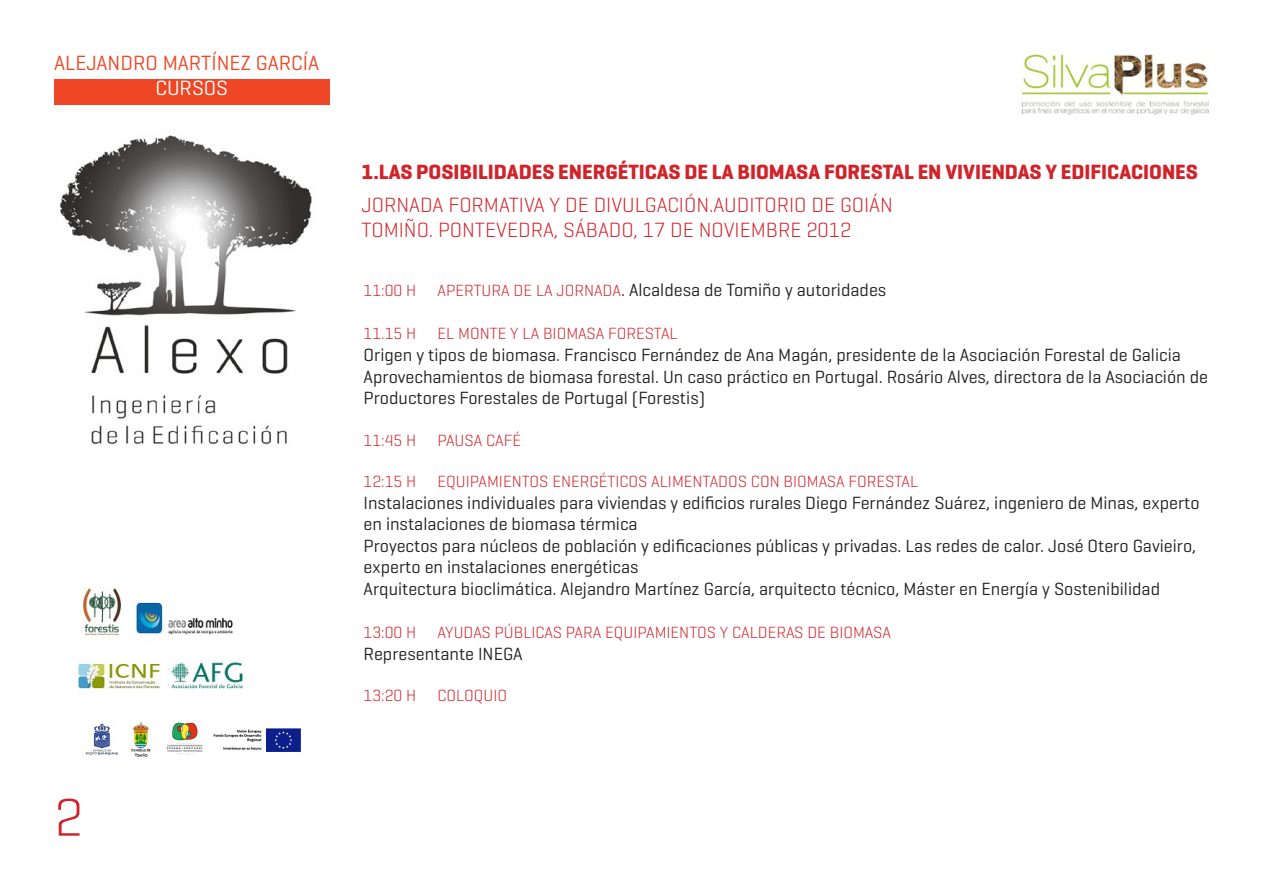
<style>
.page{position:relative;width:1263px;height:893px;background:#fff}
.page>*{position:absolute;margin:0;border:0;box-sizing:border-box;transform-origin:0 0}
.t1{font:300 54px "Geogrotesque";color:#d1232a}
.t2{font:300 21px "Geogrotesque";color:#d1232a}
.t3{font:700 21px "Geogrotesque";color:#d1232a}
.t4{font:21px "Geogrotesque";color:#ef4726}
.t5{font:21px "Geogrotesque";color:#fff}
.CURRICULUM_ALEXO{font:18px/21.6px "Geogrotesque";color:#231f20}
.CURRICULUM_ALEXO-2{font:300 16.5px "Geogrotesque";color:#d1232a}
.s1{font-weight:300;font-size:16.5px;color:#d1232a}
</style>
<div class="page">
<div style="left:54px;top:80px;width:276px;height:25px;background:#ef4726"></div>
<img style="left:59px;top:135px;width:253px;height:310px">
<img style="left:78px;top:660px;width:166px;height:33px">
<img style="left:85px;top:721px;width:216px;height:36px">
<img style="left:82px;top:588px;width:151px;height:52px">
<img style="left:1020px;top:54px;width:189px;height:60px">
<p class="t4" style="left:54px;top:50px;width:267px">ALEJANDRO MARTÍNEZ GARCÍA</p>
<p class="t5" style="left:155px;top:75px;width:74px">CURSOS</p>
<p class="t1" style="left:54px;top:784px;width:30px">2</p>
<p class="t3" style="left:361px;top:159px;width:838px">1.LAS POSIBILIDADES ENERGÉTICAS DE LA BIOMASA FORESTAL EN VIVIENDAS Y EDIFICACIONES</p>
<p class="t2" style="left:361px;top:191px;width:533px">JORNADA FORMATIVA Y DE DIVULGACIÓN.AUDITORIO DE GOIÁN</p>
<p class="t2" style="left:361px;top:217px;width:491px">TOMIÑO. PONTEVEDRA, SÁBADO, 17 DE NOVIEMBRE 2012</p>
<p class="CURRICULUM_ALEXO-2" style="left:364px;top:280px;width:54px">11:00 H</p>
<p class="CURRICULUM_ALEXO" style="left:438px;top:279px;width:450px"><span class="s1">APERTURA DE LA JORNADA</span>. Alcaldesa de Tomiño y autoridades</p>
<p class="CURRICULUM_ALEXO-2" style="left:364px;top:324px;width:54px">11.15 H</p>
<p class="CURRICULUM_ALEXO-2" style="left:438px;top:324px;width:242px">EL MONTE Y LA BIOMASA FORESTAL</p>
<p class="CURRICULUM_ALEXO" style="left:364px;top:344px;width:819px">Origen y tipos de biomasa. Francisco Fernández de Ana Magán, presidente de la Asociación Forestal de Galicia</p>
<p class="CURRICULUM_ALEXO" style="left:364px;top:365px;width:846px">Aprovechamientos de biomasa forestal. Un caso práctico en Portugal. Rosário Alves, directora de la Asociación de<br>Productores Forestales de Portugal (Forestis)</p>
<p class="CURRICULUM_ALEXO-2" style="left:364px;top:430px;width:54px">11:45 H</p>
<p class="CURRICULUM_ALEXO-2" style="left:438px;top:430px;width:85px">PAUSA CAFÉ</p>
<p class="CURRICULUM_ALEXO-2" style="left:364px;top:471px;width:54px">12:15 H</p>
<p class="CURRICULUM_ALEXO-2" style="left:438px;top:471px;width:482px">EQUIPAMIENTOS ENERGÉTICOS ALIMENTADOS CON BIOMASA FORESTAL</p>
<p class="CURRICULUM_ALEXO" style="left:364px;top:491px;width:837px">Instalaciones individuales para viviendas y edificios rurales Diego Fernández Suárez, ingeniero de Minas, experto en instalaciones de biomasa térmica</p>
<p class="CURRICULUM_ALEXO" style="left:364px;top:534px;width:834px">Proyectos para núcleos de población y edificaciones públicas y privadas. Las redes de calor. José Otero Gavieiro, experto en instalaciones energéticas</p>
<p class="CURRICULUM_ALEXO" style="left:364px;top:578px;width:798px">Arquitectura bioclimática. Alejandro Martínez García, arquitecto técnico, Máster en Energía y Sostenibilidad</p>
<p class="CURRICULUM_ALEXO-2" style="left:364px;top:622px;width:54px">13:00 H</p>
<p class="CURRICULUM_ALEXO-2" style="left:438px;top:622px;width:455px">AYUDAS PÚBLICAS PARA EQUIPAMIENTOS Y CALDERAS DE BIOMASA</p>
<p class="CURRICULUM_ALEXO" style="left:364px;top:642px;width:161px">Representante INEGA</p>
<p class="CURRICULUM_ALEXO-2" style="left:364px;top:685px;width:54px">13:20 H</p>
<p class="CURRICULUM_ALEXO-2" style="left:438px;top:685px;width:71px">COLOQUIO</p>
</div>
